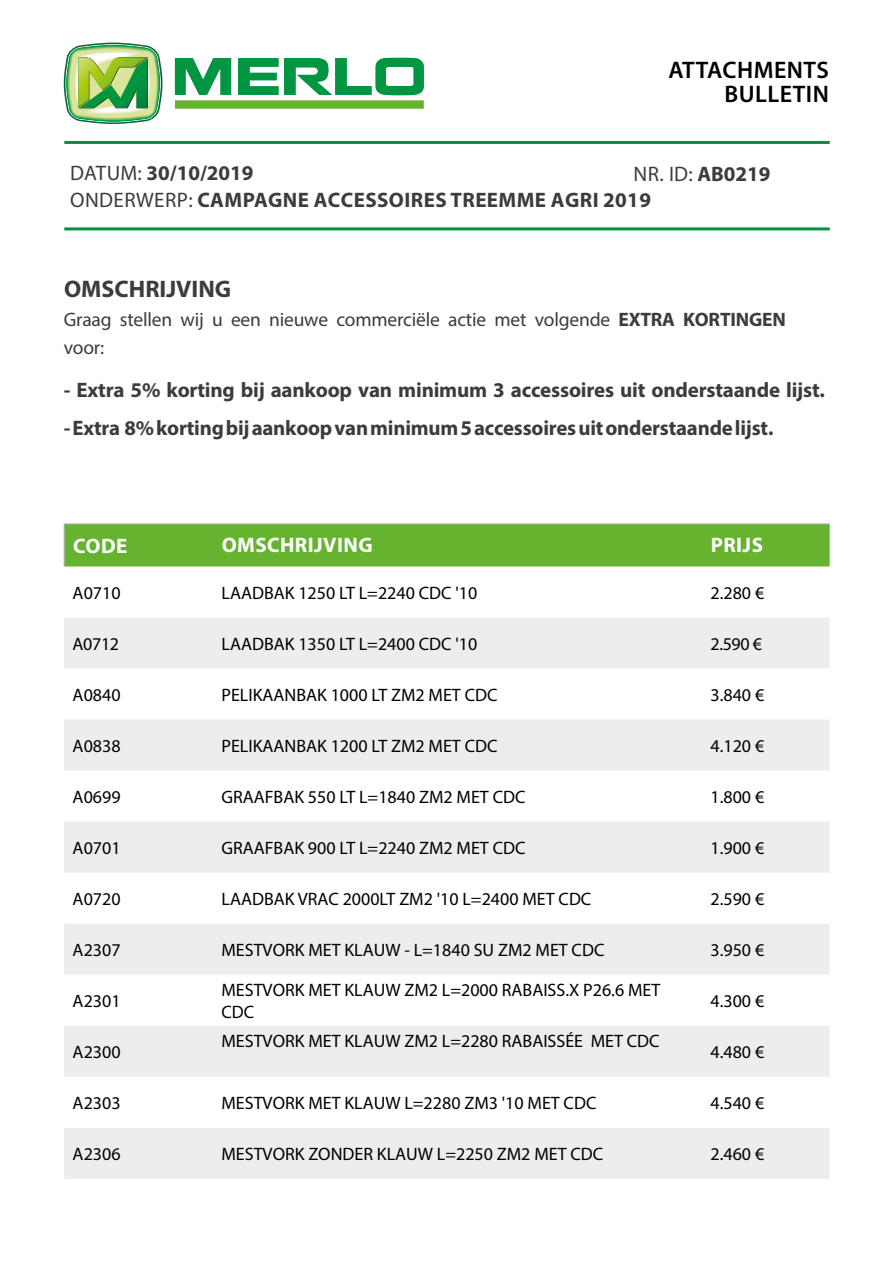
<style>
.page{position:relative;width:893px;height:1263px;background:#fff}
.page>*{position:absolute;margin:0;border:0;box-sizing:border-box;transform-origin:0 0}
.t1{font:600 24px/24px "Myriad Pro";letter-spacing:.02em;color:#000;text-align:right}
.t2{font:700 24px "Myriad Pro";color:#3c3c3b}
.t3{font:700 21px/37.5px "Myriad Pro";letter-spacing:-.01em;color:#3c3c3b}
.t4{font:700 21px/26.2px "Myriad Pro";letter-spacing:.02em;color:#3c3c3b}
.t5{font:700 21px "Myriad Pro";letter-spacing:.02em;color:#fff}
.t6{font:19.5px/27.9px "Myriad Pro";letter-spacing:-.01em;color:#3c3c3b}
.t7{font:18px/21.6px "Myriad Pro";color:#000}
.s1{font-weight:400}
.s2{font-weight:700}
</style>
<div class="page">
<div style="left:175px;top:100px;width:249px;height:9px;background:#65b32e"></div>
<svg style="left:175px;top:58px;width:56px;height:37px"></svg>
<svg style="left:238px;top:58px;width:40px;height:37px"></svg>
<svg style="left:284px;top:58px;width:140px;height:37px"></svg>
<svg style="left:64px;top:43px;width:98px;height:81px;background:#95c67f"></svg>
<hr style="left:64px;top:141px;width:766px;height:3px;background:#009240">
<hr style="left:64px;top:227px;width:766px;height:3px;background:#009240">
<div style="left:65px;top:525px;width:764px;height:41px;background:#65b32e"></div>
<div style="left:64px;top:618px;width:766px;height:50px;background:#ededed"></div>
<svg style="left:64px;top:720px;width:766px;height:459px;fill:#ededed"></svg>
<hr style="left:64px;top:524px;width:149px;height:1px;background:#b3b2b2">
<hr style="left:213px;top:524px;width:489px;height:1px;background:#b3b2b2">
<hr style="left:702px;top:524px;width:128px;height:1px;background:#b3b2b2">
<hr style="left:829px;top:524px;width:1px;height:42px;background:#b3b2b2">
<hr style="left:64px;top:524px;width:1px;height:42px;background:#b3b2b2">
<h1 class="t1" style="left:668px;top:58px;width:162px">ATTACHMENTS<br>BULLETIN</h1>
<p class="t3" style="left:70px;top:153px;width:185px"><span class="s1">DATUM:</span> 30/10/2019</p>
<p class="t4" style="left:70px;top:160px;width:702px;text-indent:563px"><span class="s1">NR. ID:</span> AB0219<br><span class="s1">ONDERWERP:</span> cAmpAgne Accessoires treemme Agri 2019</p>
<h1 class="t2" style="left:64px;top:274px;width:169px">OMSCHRIJVING</h1>
<p class="t6" style="left:64px;top:305px;width:723px">Graag stellen wij u een nieuwe commerciële actie met volgende <span class="s2">EXTRA KORTINGEN </span>voor:</p>
<p class="t3" style="left:64px;top:371px;width:763px">- Extra 5% korting bij aankoop van minimum 3 accessoires uit onderstaande lijst. -Extra 8% korting bij aankoop van minimum 5 accessoires uit onderstaande lijst.</p>
<p class="t5" style="left:73px;top:532px;width:56px">Code</p>
<p class="t5" style="left:222px;top:531px;width:152px">OMSCHRIJVING</p>
<p class="t5" style="left:711px;top:532px;width:54px">PRIJS</p>
<p class="t7" style="left:73px;top:582px;width:49px">A0710</p>
<p class="t7" style="left:221px;top:582px;width:257px">LAADBAK 1250 LT L=2240 CDC '10</p>
<p class="t7" style="left:710px;top:582px;width:55px">2.280 €</p>
<p class="t7" style="left:73px;top:633px;width:48px">A0712</p>
<p class="t7" style="left:221px;top:633px;width:257px">LAADBAK 1350 LT L=2400 CDC '10</p>
<p class="t7" style="left:710px;top:633px;width:53px">2.590 €</p>
<p class="t7" style="left:73px;top:684px;width:49px">A0840</p>
<p class="t7" style="left:221px;top:684px;width:278px">PELIKAANBAK 1000 LT ZM2 MET CDC</p>
<p class="t7" style="left:710px;top:684px;width:55px">3.840 €</p>
<p class="t7" style="left:73px;top:735px;width:49px">A0838</p>
<p class="t7" style="left:221px;top:735px;width:278px">PELIKAANBAK 1200 LT ZM2 MET CDC</p>
<p class="t7" style="left:710px;top:735px;width:55px">4.120 €</p>
<p class="t7" style="left:73px;top:786px;width:49px">A0699</p>
<p class="t7" style="left:221px;top:786px;width:306px">GRAAFBAK 550 LT L=1840 ZM2 MET CDC</p>
<p class="t7" style="left:710px;top:786px;width:55px">1.800 €</p>
<p class="t7" style="left:73px;top:837px;width:49px">A0701</p>
<p class="t7" style="left:221px;top:837px;width:306px">GRAAFBAK 900 LT L=2240 ZM2 MET CDC</p>
<p class="t7" style="left:710px;top:837px;width:55px">1.900 €</p>
<p class="t7" style="left:73px;top:888px;width:49px">A0720</p>
<p class="t7" style="left:221px;top:888px;width:371px">LAADBAK VRAC 2000LT ZM2 '10 L=2400 MET CDC</p>
<p class="t7" style="left:710px;top:888px;width:55px">2.590 €</p>
<p class="t7" style="left:73px;top:939px;width:49px">A2307</p>
<p class="t7" style="left:221px;top:939px;width:384px">MESTVORK MET KLAUW - L=1840 SU ZM2 MET CDC</p>
<p class="t7" style="left:710px;top:939px;width:55px">3.950 €</p>
<p class="t7" style="left:73px;top:990px;width:49px">A2301</p>
<p class="t7" style="left:221px;top:979px;width:440px">MESTVORK MET KLAUW ZM2 L=2000 RABAISS.X P26.6 MET<br>CDC</p>
<p class="t7" style="left:710px;top:990px;width:55px">4.300 €</p>
<p class="t7" style="left:73px;top:1041px;width:49px">A2300</p>
<p class="t7" style="left:221px;top:1030px;width:440px">MESTVORK MET KLAUW ZM2 L=2280 RABAISSÉE MET CDC</p>
<p class="t7" style="left:710px;top:1041px;width:55px">4.480 €</p>
<p class="t7" style="left:73px;top:1092px;width:49px">A2303</p>
<p class="t7" style="left:221px;top:1092px;width:376px">MESTVORK MET KLAUW L=2280 ZM3 '10 MET CDC</p>
<p class="t7" style="left:710px;top:1092px;width:55px">4.540 €</p>
<p class="t7" style="left:73px;top:1143px;width:49px">A2306</p>
<p class="t7" style="left:221px;top:1143px;width:383px">MESTVORK ZONDER KLAUW L=2250 ZM2 MET CDC</p>
<p class="t7" style="left:710px;top:1143px;width:55px">2.460 €</p>
</div>
